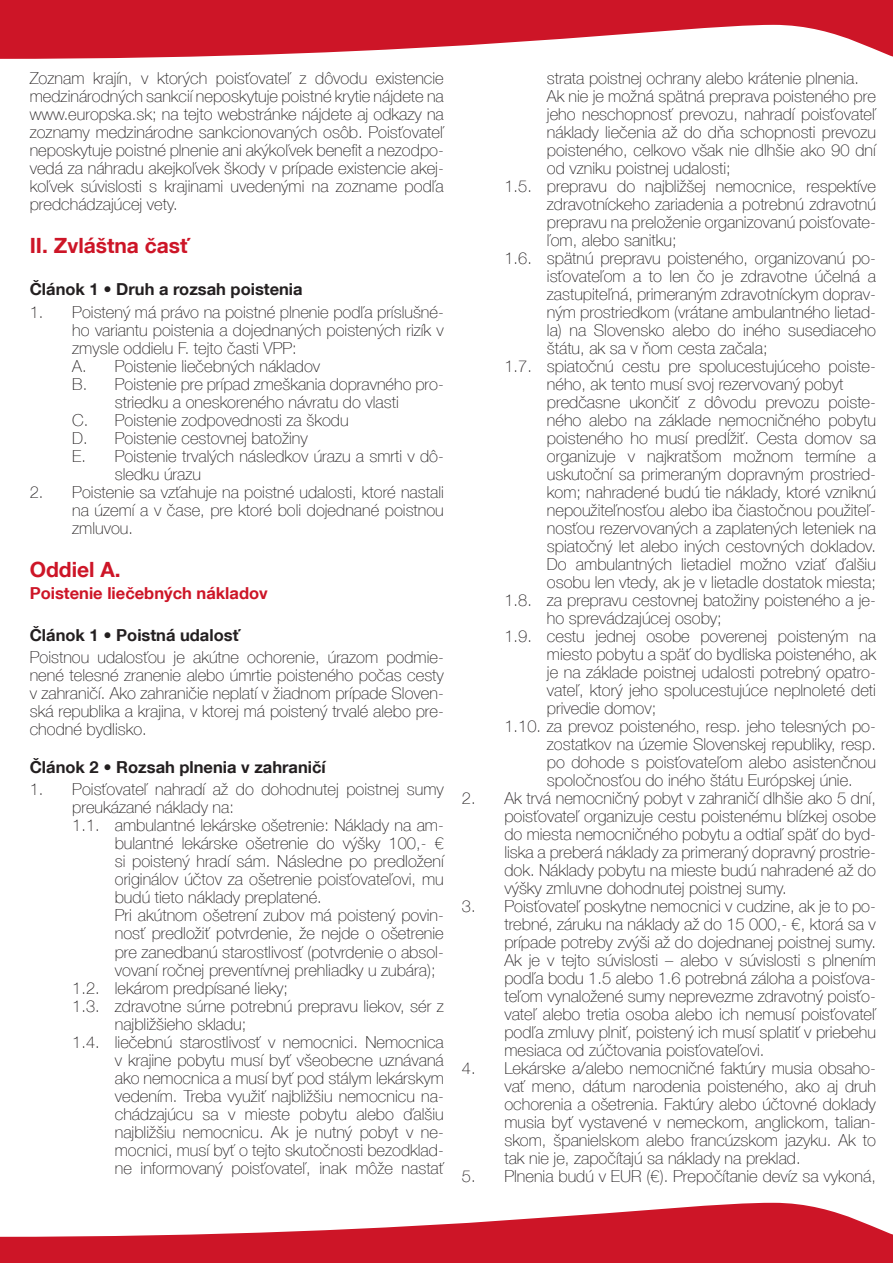
<style>
.page{position:relative;width:893px;height:1263px;background:#fff}
.page>*{position:absolute;margin:0;border:0;box-sizing:border-box;transform-origin:0 0}
.nadpis{font:700 21px "Helvetica Neue LT Com";color:#cd1527}
.zakladny_ODSA-2x{font:100 16.5px/18px "Helvetica Neue LT Com";color:#231f20;text-align:justify}
.zakladny_text_ODSA_1{font:100 16.5px/18px "Helvetica Neue LT Com";color:#231f20;text-align:justify}
.zakladny_text{font:100 16.5px/18px "Helvetica Neue LT Com";color:#231f20;text-align:justify}
.podnadpis-CIERNY{font:700 16.5px "Helvetica Neue LT Com";color:#231f20}
.podnadpis-CERVENY{font:700 16.5px "Helvetica Neue LT Com";color:#cd1527}
</style>
<div class="page">
<svg style="left:0;top:0;width:893px;height:59px;fill:#cd1527"></svg>
<svg style="left:0;top:1202px;width:893px;height:61px;fill:#cd1527"></svg>
<p class="zakladny_text" style="left:30px;top:69px;width:416px">Zoznam krajín, v ktorých poisťovateľ z dôvodu existencie medzinárodných sankcií neposkytuje poistné krytie nájdete na www.europska.sk; na tejto webstránke nájdete aj odkazy na zoznamy medzinárodne sankcionovaných osôb. Poisťovateľ neposkytuje poistné plnenie ani akýkoľvek benefit a nezodpo&shy;vedá za náhradu akejkoľvek škody v prípade existencie akej&shy;koľvek súvislosti s krajinami uvedenými na zozname podľa predchádzajúcej vety.</p>
<p class="nadpis" style="left:30px;top:233px;width:161px">II. Zvláštna časť</p>
<p class="podnadpis-CIERNY" style="left:30px;top:279px;width:274px">Článok 1 • Druh a rozsah poistenia</p>
<p class="zakladny_text_ODSA_1" style="left:72px;top:303px;width:373px;text-indent:-43px">1. Poistený má právo na poistné plnenie podľa príslušné&shy;ho variantu poistenia a dojednaných poistených rizík v zmysle oddielu F. tejto časti VPP:</p>
<p class="zakladny_ODSA-2x" style="left:72px;top:357px;width:250px">A. Poistenie liečebných nákladov</p>
<p class="zakladny_ODSA-2x" style="left:72px;top:375px;width:373px;text-align:center">B. Poistenie pre prípad zmeškania dopravného pro&shy;striedku a oneskoreného návratu do vlasti</p>
<p class="zakladny_ODSA-2x" style="left:72px;top:411px;width:278px">C. Poistenie zodpovednosti za škodu</p>
<p class="zakladny_ODSA-2x" style="left:72px;top:429px;width:237px">D. Poistenie cestovnej batožiny</p>
<p class="zakladny_ODSA-2x" style="left:115px;top:447px;width:331px;text-indent:-43px">E. Poistenie trvalých následkov úrazu a smrti v dô&shy;sledku úrazu</p>
<p class="zakladny_text_ODSA_1" style="left:72px;top:483px;width:373px;text-indent:-43px">2. Poistenie sa vzťahuje na poistné udalosti, ktoré nastali na území a v čase, pre ktoré boli dojednané poistnou zmluvou.</p>
<p class="nadpis" style="left:30px;top:556px;width:92px">Oddiel A.</p>
<p class="podnadpis-CERVENY" style="left:30px;top:583px;width:239px">Poistenie liečebných nákladov</p>
<p class="podnadpis-CIERNY" style="left:30px;top:625px;width:212px">Článok 1 • Poistná udalosť</p>
<p class="zakladny_text" style="left:30px;top:648px;width:416px">Poistnou udalosťou je akútne ochorenie, úrazom podmie&shy;nené telesné zranenie alebo úmrtie poisteného počas cesty v zahraničí. Ako zahraničie neplatí v žiadnom prípade Sloven&shy;ská republika a krajina, v ktorej má poistený trvalé alebo pre&shy;chodné bydlisko.</p>
<p class="podnadpis-CIERNY" style="left:30px;top:757px;width:298px">Článok 2 • Rozsah plnenia v zahraničí</p>
<p class="zakladny_text_ODSA_1" style="left:72px;top:780px;width:373px;text-indent:-43px">1. Poisťovateľ nahradí až do dohodnutej poistnej sumy preukázané náklady na:</p>
<p class="zakladny_ODSA-2x" style="left:115px;top:816px;width:331px;text-indent:-43px">1.1. ambulantné lekárske ošetrenie: Náklady na am&shy;bulantné lekárske ošetrenie do výšky 100,- € si poistený hradí sám. Následne po predložení originálov účtov za ošetrenie poisťovateľovi, mu budú tieto náklady preplatené.</p>
<p class="zakladny_ODSA-2x" style="left:115px;top:906px;width:331px">Pri akútnom ošetrení zubov má poistený povin&shy;nosť predložiť potvrdenie, že nejde o ošetrenie pre zanedbanú starostlivosť (potvrdenie o absol&shy;vovaní ročnej preventívnej prehliadky u zubára);</p>
<p class="zakladny_ODSA-2x" style="left:72px;top:978px;width:217px">1.2. lekárom predpísané lieky;</p>
<p class="zakladny_ODSA-2x" style="left:115px;top:996px;width:331px;text-indent:-43px">1.3. zdravotne súrne potrebnú prepravu liekov, sér z najbližšieho skladu;</p>
<p class="zakladny_ODSA-2x" style="left:115px;top:1032px;width:331px;text-indent:-43px">1.4. liečebnú starostlivosť v nemocnici. Nemocnica v krajine pobytu musí byť všeobecne uznávaná ako nemocnica a musí byť pod stálym lekárskym vedením. Treba využiť najbližšiu nemocnicu na&shy;chádzajúcu sa v mieste pobytu alebo ďalšiu najbližšiu nemocnicu. Ak je nutný pobyt v ne&shy;mocnici, musí byť o tejto skutočnosti bezodklad&shy;ne informovaný poisťovateľ, inak môže nastať</p>
<p class="zakladny_ODSA-2x" style="left:547px;top:69px;width:314px">strata poistnej ochrany alebo krátenie plnenia.</p>
<p class="zakladny_ODSA-2x" style="left:547px;top:87px;width:331px">Ak nie je možná spätná preprava poisteného pre jeho neschopnosť prevozu, nahradí poisťovateľ náklady liečenia až do dňa schopnosti prevozu poisteného, celkovo však nie dlhšie ako 90 dní od vzniku poistnej udalosti;</p>
<p class="zakladny_ODSA-2x" style="left:547px;top:177px;width:331px;text-indent:-43px">1.5. prepravu do najbližšej nemocnice, respektíve zdravotníckeho zariadenia a potrebnú zdravotnú prepravu na preloženie organizovanú poisťovate&shy;ľom, alebo sanitku;</p>
<p class="zakladny_ODSA-2x" style="left:547px;top:249px;width:331px;text-indent:-43px">1.6. spätnú prepravu poisteného, organizovanú po&shy;isťovateľom a to len čo je zdravotne účelná a zastupiteľná, primeraným zdravotníckym doprav&shy;ným prostriedkom (vrátane ambulantného lietad&shy;la) na Slovensko alebo do iného susediaceho štátu, ak sa v ňom cesta začala;</p>
<p class="zakladny_ODSA-2x" style="left:547px;top:357px;width:331px;text-align:left;text-indent:-43px">1.7. spiatočnú cestu pre spolucestujúceho poiste&shy;ného, ak tento musí svoj rezervovaný pobyt predčasne ukončiť z dôvodu prevozu poiste&shy;ného alebo na základe nemocničného pobytu poisteného ho musí predĺžiť. Cesta domov sa organizuje v najkratšom možnom termíne a uskutoční sa primeraným dopravným prostried&shy;kom; nahradené budú tie náklady, ktoré vzniknú nepoužiteľnosťou alebo iba čiastočnou použiteľ&shy;nosťou rezervovaných a zaplatených leteniek na spiatočný let alebo iných cestovných dokladov.<br>Do ambulantných lietadiel možno vziať ďalšiu osobu len vtedy, ak je v lietadle dostatok miesta;</p>
<p class="zakladny_ODSA-2x" style="left:547px;top:591px;width:331px;text-indent:-43px">1.8. za prepravu cestovnej batožiny poisteného a je&shy;ho sprevádzajúcej osoby;</p>
<p class="zakladny_ODSA-2x" style="left:547px;top:627px;width:331px;text-indent:-43px">1.9. cestu jednej osobe poverenej poisteným na miesto pobytu a späť do bydliska poisteného, ak je na základe poistnej udalosti potrebný opatro&shy;vateľ, ktorý jeho spolucestujúce neplnoleté deti privedie domov;</p>
<p class="zakladny_ODSA-2x" style="left:547px;top:717px;width:331px;text-indent:-43px">1.10. za prevoz poisteného, resp. jeho telesných po&shy;zostatkov na územie Slovenskej republiky, resp. po dohode s poisťovateľom alebo asistenčnou spoločnosťou do iného štátu Európskej únie.</p>
<p class="zakladny_text_ODSA_1" style="left:504px;top:789px;width:373px;text-indent:-43px">2. Ak trvá nemocničný pobyt v zahraničí dlhšie ako 5 dní, poisťovateľ organizuje cestu poistenému blízkej osobe do miesta nemocničného pobytu a odtiaľ späť do byd&shy;liska a preberá náklady za primeraný dopravný prostrie&shy;dok. Náklady pobytu na mieste budú nahradené až do výšky zmluvne dohodnutej poistnej sumy.</p>
<p class="zakladny_text_ODSA_1" style="left:504px;top:897px;width:373px;text-indent:-43px">3. Poisťovateľ poskytne nemocnici v cudzine, ak je to po&shy;trebné, záruku na náklady až do 15 000,- €, ktorá sa v prípade potreby zvýši až do dojednanej poistnej sumy.<br>Ak je v tejto súvislosti – alebo v súvislosti s plnením podľa bodu 1.5 alebo 1.6 potrebná záloha a poisťova&shy;teľom vynaložené sumy neprevezme zdravotný poisťo&shy;vateľ alebo tretia osoba alebo ich nemusí poisťovateľ podľa zmluvy plniť, poistený ich musí splatiť v priebehu mesiaca od zúčtovania poisťovateľovi.</p>
<p class="zakladny_text_ODSA_1" style="left:504px;top:1059px;width:373px;text-indent:-43px">4. Lekárske a/alebo nemocničné faktúry musia obsaho&shy;vať meno, dátum narodenia poisteného, ako aj druh ochorenia a ošetrenia. Faktúry alebo účtovné doklady musia byť vystavené v nemeckom, anglickom, talian&shy;skom, španielskom alebo francúzskom jazyku. Ak to tak nie je, započítajú sa náklady na preklad.</p>
<p class="zakladny_text_ODSA_1" style="left:462px;top:1167px;width:416px">5. Plnenia budú v EUR (€). Prepočítanie devíz sa vykoná,</p>
</div>
